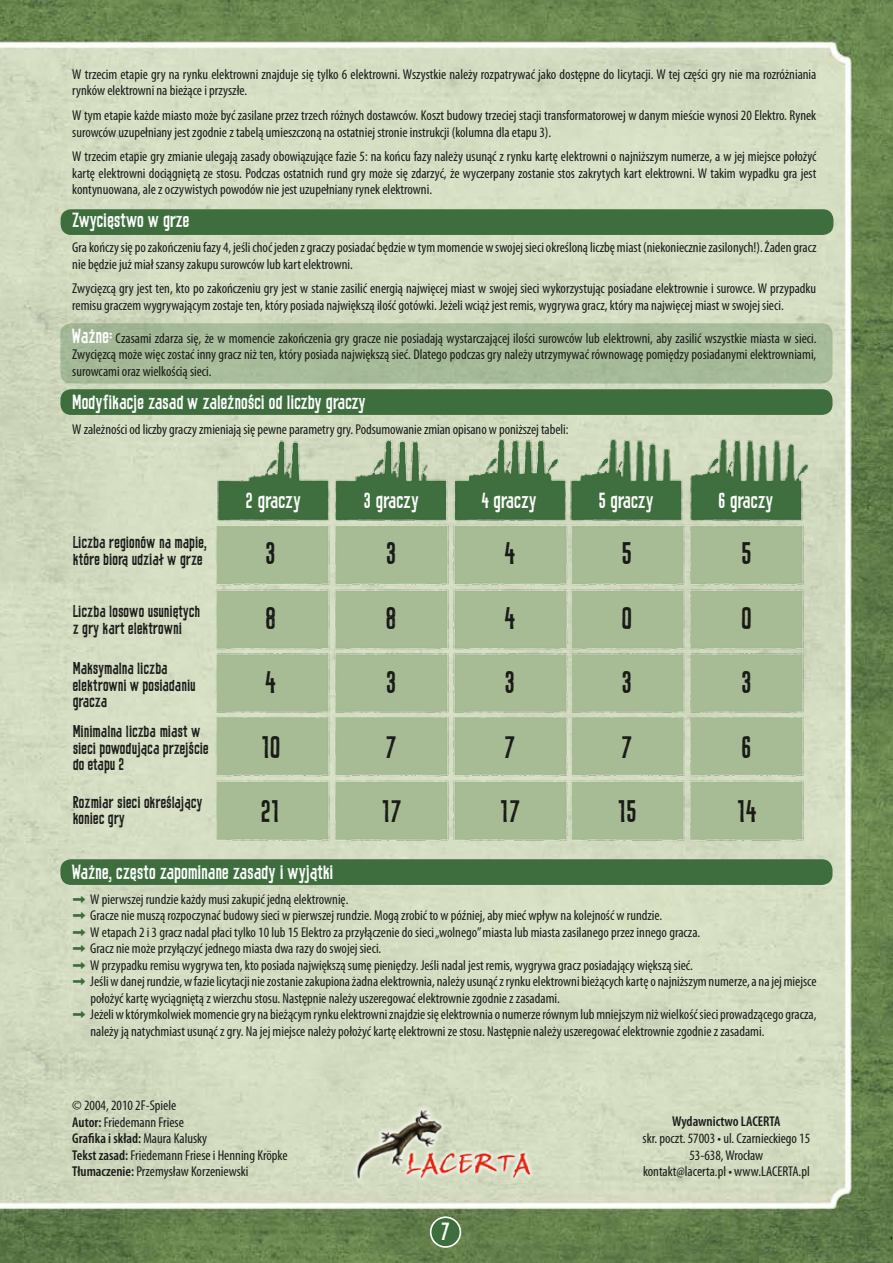
<style>
.page{position:relative;width:893px;height:1263px;background:#fff}
.page>*{position:absolute;margin:0;border:0;box-sizing:border-box;transform-origin:0 0}
.t1{font:27.45px "Waldmeister";letter-spacing:-.03em;color:#1a1a18}
.t2{font:22.05px "Waldmeister";color:#fff}
.t3{font:19.2px "Waldmeister";color:#fff}
.t4{font:18px "Waldmeister C Zneu";letter-spacing:-.01em;color:#fff}
.t5{font:15px/16.5px "Waldmeister C Zneu";color:#1a1a18}
.t6{font:condensed 14.25px/16.5px "Myriad Pro";color:#1a1a18}
.t7{font:600 condensed 14.25px "Myriad Pro";color:#1a1a18}
.s1{font-family:"Waldmeister C Zneu";font-stretch:normal;font-size:18px;color:#fff}
.s2{font-family:"Ruskka innen";font-stretch:normal;font-size:18px;color:#3e6e3d}
.s3{font-weight:600}
</style>
<div class="page">
<img style="left:0;top:0;width:893px;height:1263px">
<div style="left:61px;top:209px;width:772px;height:26px;background:#3e6e3d;border-radius:11px"></div>
<div style="left:60px;top:389px;width:772px;height:26px;background:#3e6e3d;border-radius:11px"></div>
<div style="left:60px;top:859px;width:772px;height:26px;background:#3e6e3d;border-radius:11px"></div>
<div style="left:60px;top:323px;width:772px;height:60px;background:#a6bb99;border-radius:11px"></div>
<img style="left:188px;top:435px;width:621px;height:413px">
<img style="left:336px;top:1097px;width:207px;height:96px">
<div style="left:431px;top:1217px;width:29px;height:30px;background:#3e6e3d;border-radius:50%"></div>
<div style="left:430px;top:1216px;width:31px;height:32px;border:2px solid #fff;border-radius:50%"></div>
<p class="t6" style="left:72px;top:66px;width:746px">W trzecim etapie gry na rynku elektrowni znajduje się tylko 6 elektrowni. Wszystkie należy rozpatrywać jako dostępne do licytacji. W tej części gry nie ma rozróżniania rynków elektrowni na bieżące i przyszłe.</p>
<p class="t6" style="left:72px;top:107px;width:745px">W tym etapie każde miasto może być zasilane przez trzech różnych dostawców. Koszt budowy trzeciej stacji transformatorowej w danym mieście wynosi 20 Elektro. Rynek surowców uzupełniany jest zgodnie z tabelą umieszczoną na ostatniej stronie instrukcji (kolumna dla etapu 3).</p>
<p class="t6" style="left:72px;top:148px;width:746px;text-align:justify">W trzecim etapie gry zmianie ulegają zasady obowiązujące fazie 5: na końcu fazy należy usunąć z rynku kartę elektrowni o najniższym numerze, a w jej miejsce położyć kartę elektrowni dociągniętą ze stosu. Podczas ostatnich rund gry może się zdarzyć, że wyczerpany zostanie stos zakrytych kart elektrowni. W takim wypadku gra jest kontynuowana, ale z oczywistych powodów nie jest uzupełniany rynek elektrowni.</p>
<p class="t4" style="left:72px;top:208px;width:119px">Zwycięstwo w grze</p>
<p class="t6" style="left:72px;top:239px;width:746px">Gra kończy się po zakończeniu fazy 4, jeśli choć jeden z graczy posiadać będzie w tym momencie w swojej sieci określoną liczbę miast (niekoniecznie zasilonych!). Żaden gracz nie będzie już miał szansy zakupu surowców lub kart elektrowni.</p>
<p class="t6" style="left:72px;top:280px;width:745px">Zwycięzcą gry jest ten, kto po zakończeniu gry jest w stanie zasilić energią najwięcej miast w swojej sieci wykorzystując posiadane elektrownie i surowce. W przypadku remisu graczem wygrywającym zostaje ten, który posiada największą ilość gotówki. Jeżeli wciąż jest remis, wygrywa gracz, który ma najwięcej miast w swojej sieci.</p>
<p class="t6" style="left:72px;top:330px;width:746px;text-align:justify"><span class="s1">Ważne:</span> Czasami zdarza się, że w momencie zakończenia gry gracze nie posiadają wystarczającej ilości surowców lub elektrowni, aby zasilić wszystkie miasta w sieci.<br>Zwycięzcą może więc zostać inny gracz niż ten, który posiada największą sieć. Dlatego podczas gry należy utrzymywać równowagę pomiędzy posiadanymi elektrowniami, surowcami oraz wielkością sieci.</p>
<p class="t4" style="left:72px;top:390px;width:295px">Modyfikacje zasad w zależności od liczby graczy</p>
<p class="t6" style="left:72px;top:420px;width:498px">W zależności od liczby graczy zmieniają się pewne parametry gry. Podsumowanie zmian opisano w poniższej tabeli:</p>
<p class="t5" style="left:73px;top:534px;width:136px">Liczba regionów na mapie, które biorą udział w grze</p>
<p class="t5" style="left:73px;top:603px;width:129px">Liczba losowo usuniętych z gry kart elektrowni</p>
<p class="t5" style="left:73px;top:660px;width:124px">Maksymalna liczba elektrowni w posiadaniu gracza</p>
<p class="t5" style="left:73px;top:723px;width:137px">Minimalna liczba miast w sieci powodująca przejście do etapu 2</p>
<p class="t5" style="left:73px;top:794px;width:131px">Rozmiar sieci określający koniec gry</p>
<h3 class="t3" style="left:245px;top:487px;width:57px">2 GRACZY</h3>
<h3 class="t3" style="left:364px;top:487px;width:56px">3 GRACZY</h3>
<h3 class="t3" style="left:482px;top:487px;width:56px">4 GRACZY</h3>
<h3 class="t3" style="left:599px;top:487px;width:56px">5 GRACZY</h3>
<h3 class="t3" style="left:718px;top:487px;width:56px">6 GRACZY</h3>
<h1 class="t1" style="left:266px;top:535px;width:12px">3</h1>
<h1 class="t1" style="left:386px;top:535px;width:12px">3</h1>
<h1 class="t1" style="left:505px;top:535px;width:12px">4</h1>
<h1 class="t1" style="left:622px;top:535px;width:12px">5</h1>
<h1 class="t1" style="left:741px;top:535px;width:12px">5</h1>
<h1 class="t1" style="left:265px;top:600px;width:13px">8</h1>
<h1 class="t1" style="left:386px;top:600px;width:13px">8</h1>
<h1 class="t1" style="left:505px;top:600px;width:12px">4</h1>
<h1 class="t1" style="left:621px;top:600px;width:12px">0</h1>
<h1 class="t1" style="left:741px;top:600px;width:12px">0</h1>
<h1 class="t1" style="left:266px;top:664px;width:12px">4</h1>
<h1 class="t1" style="left:386px;top:664px;width:12px">3</h1>
<h1 class="t1" style="left:505px;top:664px;width:12px">3</h1>
<h1 class="t1" style="left:622px;top:664px;width:12px">3</h1>
<h1 class="t1" style="left:741px;top:664px;width:12px">3</h1>
<h1 class="t1" style="left:261px;top:729px;width:21px">10</h1>
<h1 class="t1" style="left:386px;top:729px;width:12px">7</h1>
<h1 class="t1" style="left:505px;top:729px;width:12px">7</h1>
<h1 class="t1" style="left:622px;top:729px;width:12px">7</h1>
<h1 class="t1" style="left:741px;top:729px;width:12px">6</h1>
<h1 class="t1" style="left:261px;top:793px;width:22px">21</h1>
<h1 class="t1" style="left:381px;top:793px;width:22px">17</h1>
<h1 class="t1" style="left:500px;top:793px;width:22px">17</h1>
<h1 class="t1" style="left:617px;top:793px;width:21px">15</h1>
<h1 class="t1" style="left:737px;top:793px;width:21px">14</h1>
<p class="t4" style="left:72px;top:860px;width:263px">Ważne, często zapominane zasady i wyjątki</p>
<p class="t6" style="left:72px;top:890px;width:278px"><span class="s2">&gt;</span> W pierwszej rundzie każdy musi zakupić jedną elektrownię.</p>
<p class="t6" style="left:72px;top:907px;width:592px"><span class="s2">&gt;</span> Gracze nie muszą rozpoczynać budowy sieci w pierwszej rundzie. Mogą zrobić to w później, aby mieć wpływ na kolejność w rundzie.</p>
<p class="t6" style="left:72px;top:923px;width:630px"><span class="s2">&gt;</span> W etapach 2 i 3 gracz nadal płaci tylko 10 lub 15 Elektro za przyłączenie do sieci „wolnego” miasta lub miasta zasilanego przez innego gracza.</p>
<p class="t6" style="left:72px;top:940px;width:311px"><span class="s2">&gt;</span> Gracz nie może przyłączyć jednego miasta dwa razy do swojej sieci.</p>
<p class="t6" style="left:72px;top:956px;width:622px"><span class="s2">&gt;</span> W przypadku remisu wygrywa ten, kto posiada największą sumę pieniędzy. Jeśli nadal jest remis, wygrywa gracz posiadający większą sieć.</p>
<p class="t6" style="left:72px;top:973px;width:746px"><span class="s2">&gt;</span> Jeśli w danej rundzie, w fazie licytacji nie zostanie zakupiona żadna elektrownia, należy usunąć z rynku elektrowni bieżących kartę o najniższym numerze, a na jej miejsce</p>
<p class="t6" style="left:90px;top:989px;width:471px">położyć kartę wyciągniętą z wierzchu stosu. Następnie należy uszeregować elektrownie zgodnie z zasadami.</p>
<p class="t6" style="left:72px;top:1006px;width:746px"><span class="s2">&gt;</span> Jeżeli w którymkolwiek momencie gry na bieżącym rynku elektrowni znajdzie się elektrownia o numerze równym lub mniejszym niż wielkość sieci prowadzącego gracza,</p>
<p class="t6" style="left:90px;top:1022px;width:675px">należy ją natychmiast usunąć z gry. Na jej miejsce należy położyć kartę elektrowni ze stosu. Następnie należy uszeregować elektrownie zgodnie z zasadami.</p>
<p class="t6" style="left:72px;top:1097px;width:217px">© 2004, 2010 2F-Spiele<br><span class="s3">Autor:</span> Friedemann Friese<br><span class="s3">Grafika i skład:</span> Maura Kalusky<br><span class="s3">Tekst zasad:</span> Friedemann Friese i Henning Kröpke <span class="s3">Tłumaczenie:</span> Przemysław Korzeniewski</p>
<h2 class="t2" style="left:441px;top:1217px;width:10px">7</h2>
<p class="t7" style="left:672px;top:1113px;width:110px">Wydawnictwo LACERTA</p>
<p class="t6" style="left:643px;top:1130px;width:169px;text-align:center">skr. poczt. 57003 • ul. Czarnieckiego 15<br>53-638, Wrocław<br>kontakt@lacerta.pl • www.LACERTA.pl</p>
</div>
